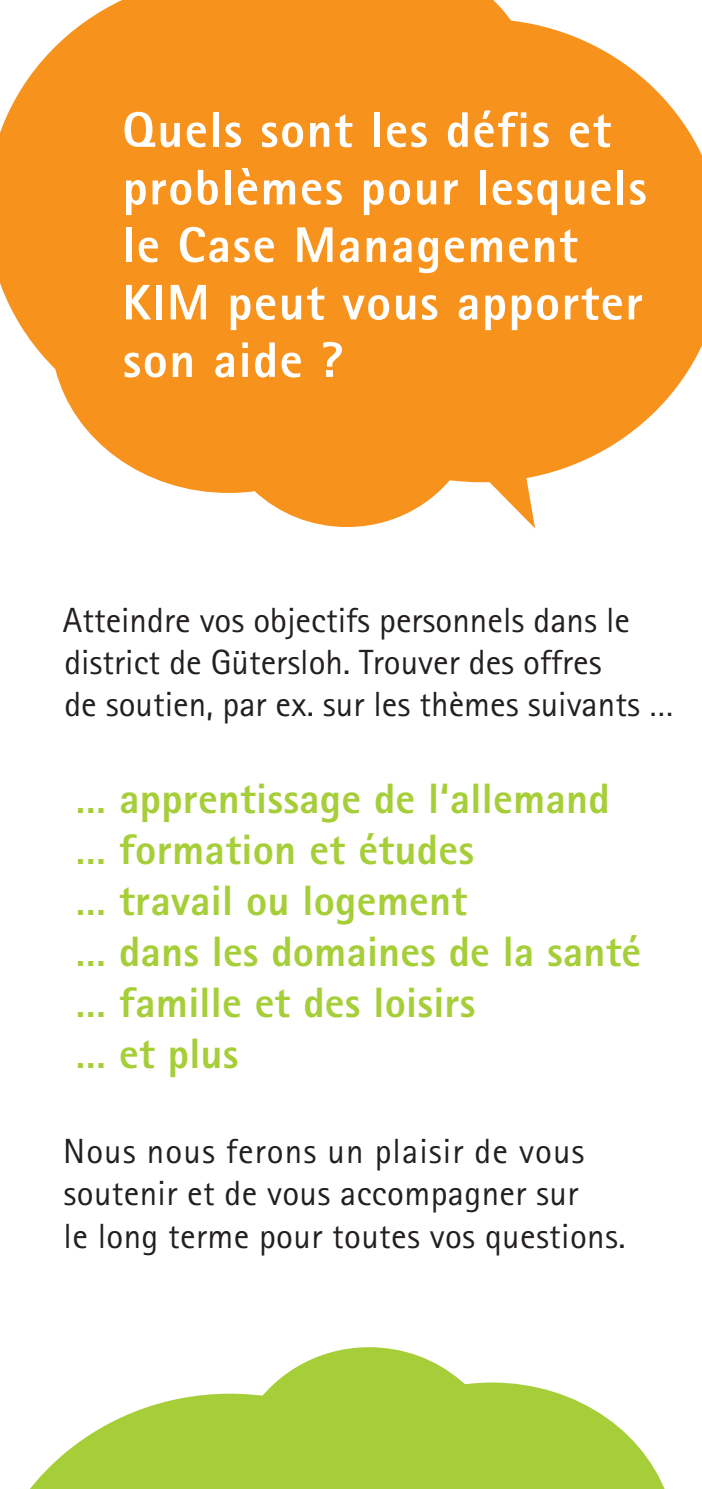
<style>
.page{position:relative;width:702px;height:1489px;background:#fff}
.page>*{position:absolute;margin:0;border:0;box-sizing:border-box;transform-origin:0 0}
.t1{font:800 50px/57.5px "Rotis Sans Serif Std";letter-spacing:.03em;color:#fff}
.t2{font:800 42.5px/51px "Rotis Sans Serif Std";letter-spacing:.005em;color:#a6ce39}
.t3{font:35px/42px "Rotis Sans Serif Std";color:#231f20}
</style>
<div class="page">
<svg style="left:0;top:0;width:702px;height:527px;fill:#f7931d"></svg>
<svg style="left:30px;top:1347px;width:634px;height:141px"></svg>
<svg style="left:481px;top:437px;width:54px;height:91px"></svg>
<h1 class="t1" style="left:122px;top:100px;width:526px">Quels sont les défis et problèmes pour lesquels le Case Management<br>KIM peut vous apporter son aide ?</h1>
<p class="t3" style="left:63px;top:599px;width:612px">Atteindre vos objectifs personnels dans le district de Gütersloh. Trouver des offres<br>de soutien, par ex. sur les thèmes suivants …</p>
<p class="t2" style="left:75px;top:772px;width:567px">… apprentissage de l‘allemand … formation et études<br>… travail ou logement<br>… dans les domaines de la santé … famille et des loisirs<br>… et plus</p>
<p class="t3" style="left:63px;top:1130px;width:563px">Nous nous ferons un plaisir de vous soutenir et de vous accompagner sur<br>le long terme pour toutes vos questions.</p>
</div>
